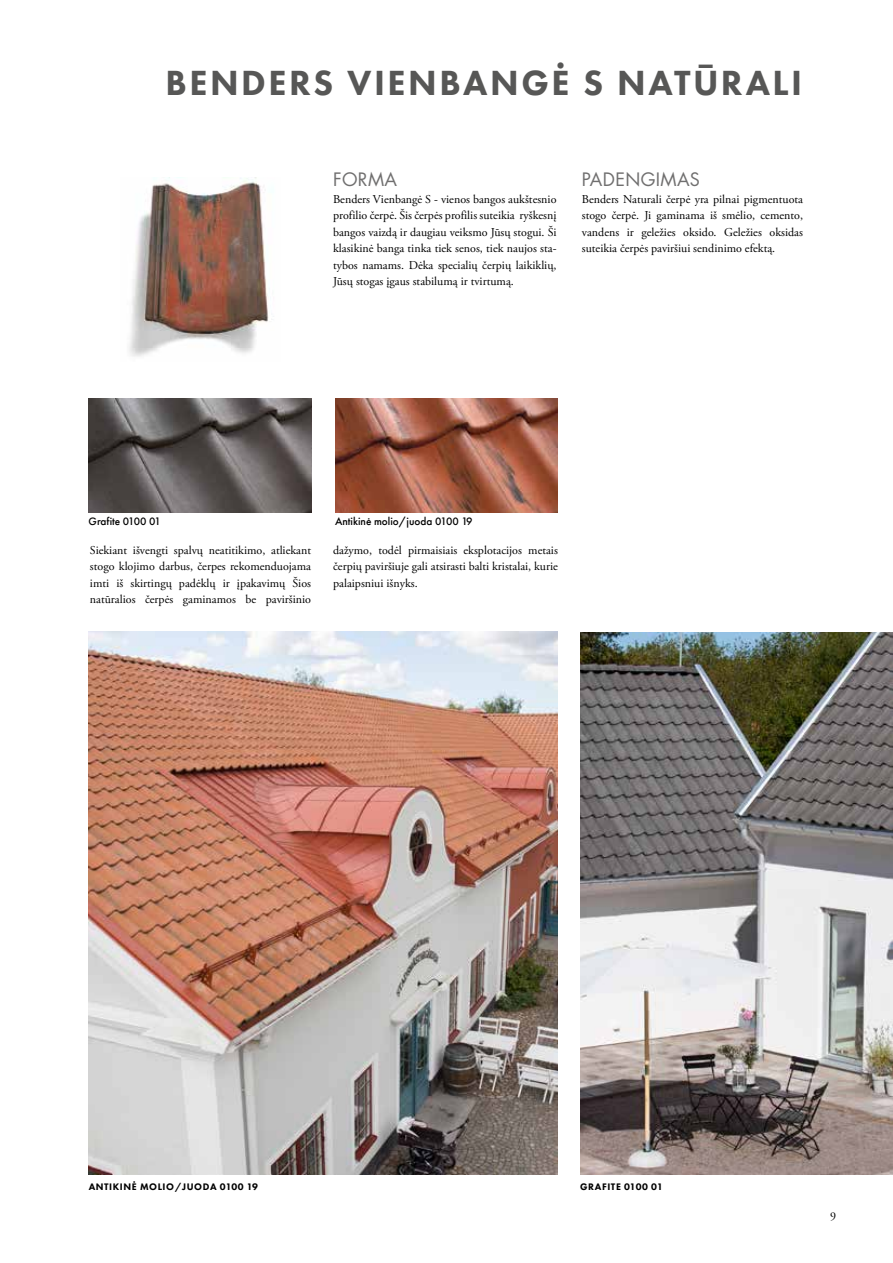
<style>
.page{position:relative;width:893px;height:1263px;background:#fff}
.page>*{position:absolute;margin:0;border:0;box-sizing:border-box;transform-origin:0 0}
.t1{font:36px "Futura PT Heavy";letter-spacing:.07em;color:#575756}
.t2{font:18px "Futura Std";letter-spacing:.02em;color:#706f6f}
.t3{font:12px/16.5px "Adobe Garamond Pro";color:#000;text-align:justify}
.t4{font:11.25px "Futura PT Medium";color:#000}
.t5{font:9.75px "Futura PT Heavy";letter-spacing:.06em;color:#000}
</style>
<div class="page">
<img style="left:335px;top:398px;width:223px;height:115px">
<img style="left:89px;top:631px;width:469px;height:543px">
<img style="left:580px;top:632px;width:313px;height:542px">
<img style="left:129px;top:178px;width:141px;height:179px">
<img style="left:89px;top:398px;width:222px;height:115px">
<h1 class="t1" style="left:166px;top:60px;width:638px">BENDERS VIENBANGĖ S NATŪRALI</h1>
<h2 class="t2" style="left:333px;top:168px;width:66px">FORMA</h2>
<p class="t3" style="left:333px;top:191px;width:225px">Benders Vienbangė S - vienos bangos aukštesnio profilio čerpė. Šis čerpės profilis suteikia ryškesnį bangos vaizdą ir daugiau veiksmo Jūsų stogui. Ši klasikinė banga tinka tiek senos, tiek naujos sta&shy;tybos namams. Dėka specialių čerpių laikiklių, Jūsų stogas įgaus stabilumą ir tvirtumą.</p>
<h2 class="t2" style="left:582px;top:168px;width:120px">PADENGIMAS</h2>
<p class="t3" style="left:582px;top:191px;width:223px">Benders Naturali čerpė yra pilnai pigmentuota stogo čerpė. Ji gaminama iš smėlio, cemento, vandens ir geležies oksido. Geležies oksidas suteikia čerpės paviršiui sendinimo efektą.</p>
<p class="t4" style="left:89px;top:515px;width:74px">Grafite 0100 01</p>
<p class="t3" style="left:90px;top:542px;width:223px">Siekiant išvengti spalvų neatitikimo, atliekant stogo klojimo darbus, čerpes rekomenduojama imti iš skirtingų padėklų ir įpakavimų Šios natūralios čerpės gaminamos be paviršinio</p>
<p class="t4" style="left:335px;top:515px;width:139px">Antikinė molio/juoda 0100 19</p>
<p class="t3" style="left:333px;top:542px;width:226px">dažymo, todėl pirmaisiais eksplotacijos metais čerpių paviršiuje gali atsirasti balti kristalai, kurie palaipsniui išnyks.</p>
<p class="t5" style="left:89px;top:1180px;width:171px">ANTIKINĖ MOLIO/JUODA 0100 19</p>
<p class="t5" style="left:580px;top:1180px;width:84px">GRAFITE 0100 01</p>
<p class="t3" style="left:830px;top:1208px;width:7px">9</p>
</div>
